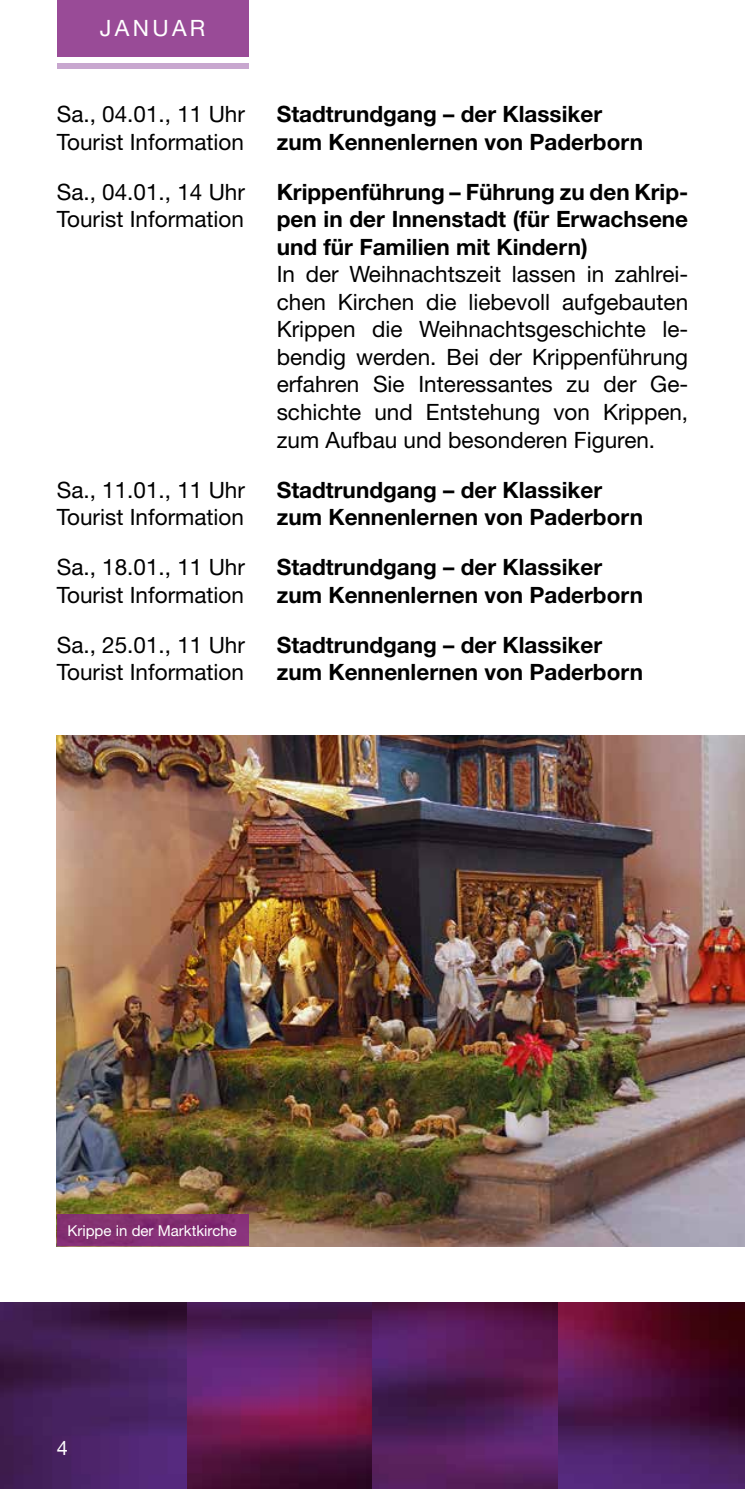
<style>
.page{position:relative;width:745px;height:1489px;background:#fff}
.page>*{position:absolute;margin:0;border:0;box-sizing:border-box;transform-origin:0 0}
.t1{font:22.5px/27.5px "Helvetica Neue LT Pro";color:#000}
.t2{font:700 22.5px/27.5px "Helvetica Neue LT Pro";color:#000}
.t3{font:22.5px "Helvetica Neue LT Pro";letter-spacing:.15em;color:#fff}
.t4{font:20px "Helvetica Neue";color:#fff}
.t5{font:15px "Helvetica Neue LT Pro";color:#fff}
</style>
<div class="page">
<img style="left:0;top:1302px;width:745px;height:186px">
<img style="left:57px;top:735px;width:687px;height:510px">
<div style="left:57px;top:1214px;width:191px;height:31px;background:#843072"></div>
<div style="left:57px;top:0;width:191px;height:57px;background:#994b97"></div>
<div style="left:57px;top:64px;width:191px;height:5px;background:#c8a7cf"></div>
<p class="t3" style="left:100px;top:14px;width:107px">JANUAR</p>
<p class="t1" style="left:57px;top:100px;width:190px">Sa., 04.01., 11 Uhr<br>Tourist Information</p>
<p class="t1" style="left:57px;top:178px;width:190px">Sa., 04.01., 14 Uhr<br>Tourist Information</p>
<p class="t1" style="left:57px;top:475px;width:190px">Sa., 11.01., 11 Uhr<br>Tourist Information</p>
<p class="t1" style="left:57px;top:553px;width:190px">Sa., 18.01., 11 Uhr<br>Tourist Information</p>
<p class="t1" style="left:57px;top:630px;width:190px">Sa., 25.01., 11 Uhr<br>Tourist Information</p>
<p class="t2" style="left:276px;top:100px;width:367px">Stadtrundgang – der Klassiker zum Kennenlernen von Paderborn</p>
<p class="t2" style="left:276px;top:178px;width:413px;text-align:justify">Krippenführung – Führung zu den Krip&shy;pen in der Innenstadt (für Erwachsene und für Familien mit Kindern)</p>
<p class="t1" style="left:276px;top:260px;width:413px;text-align:justify">In der Weihnachtszeit lassen in zahlrei&shy;chen Kirchen die liebevoll aufgebauten Krippen die Weihnachtsgeschichte le&shy;bendig werden. Bei der Krippenführung erfahren Sie Interessantes zu der Ge&shy;schichte und Entstehung von Krippen, zum Aufbau und besonderen Figuren.</p>
<p class="t2" style="left:276px;top:475px;width:367px">Stadtrundgang – der Klassiker zum Kennenlernen von Paderborn</p>
<p class="t2" style="left:276px;top:552px;width:367px">Stadtrundgang – der Klassiker zum Kennenlernen von Paderborn</p>
<p class="t2" style="left:276px;top:630px;width:367px">Stadtrundgang – der Klassiker zum Kennenlernen von Paderborn</p>
<p class="t5" style="left:67px;top:1221px;width:171px">Krippe in der Marktkirche</p>
<p class="t4" style="left:57px;top:1433px;width:13px">4</p>
</div>
